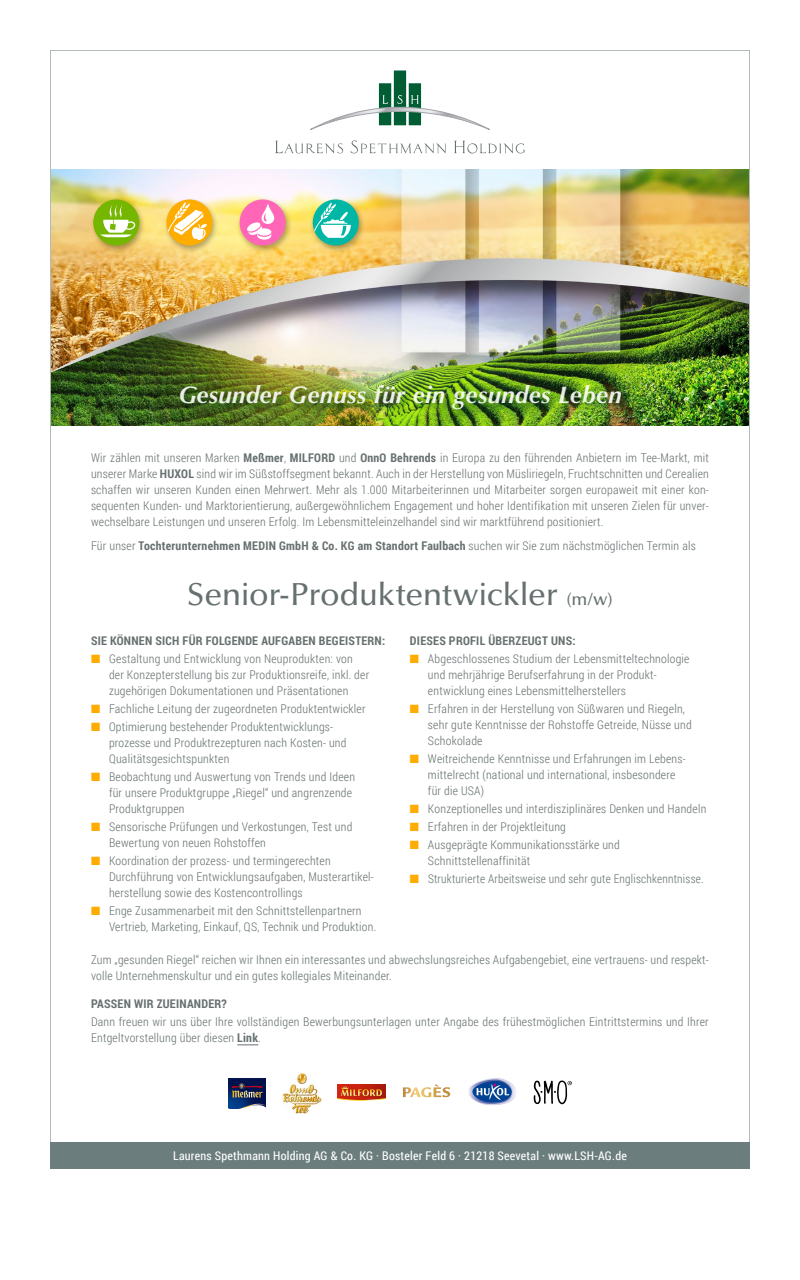
<style>
.page{position:relative;width:800px;height:1280px;background:#fff}
.page>*{position:absolute;margin:0;border:0;box-sizing:border-box;transform-origin:0 0}
.t1{font:500 32px "Optima LT Pro";letter-spacing:-.015em;color:#677070}
.t2{font:italic 700 24px "Optima LT Pro";letter-spacing:.015em;color:#fff}
.t3{font:300 12px/16px "Roboto Condensed";letter-spacing:.02em;color:#677070}
.t4{font:700 12px "Roboto Condensed";letter-spacing:.02em;color:#677070}
.t5{font:12px "Roboto Condensed";letter-spacing:.02em;color:#fff}
.t6{font:300 12px "Roboto Condensed";letter-spacing:.02em;color:#677070;scale:.96 1}
.s1{font-weight:700}
.s2{font-weight:300}
.s3{font-size:18px}
.s4{color:#ffac00}
</style>
<div class="page">
<img style="left:52px;top:169px;width:696px;height:257px">
<div style="left:163px;top:197px;width:56px;height:57px;background:#000;opacity:.3"></div>
<div style="left:166px;top:199px;width:46px;height:47px;background:#ffac00;border-radius:50%"></div>
<svg style="left:166px;top:202px;width:42px;height:38px"></svg>
<div style="left:90px;top:197px;width:56px;height:57px;background:#000;opacity:.3"></div>
<div style="left:93px;top:199px;width:46px;height:47px;background:#74b600;border-radius:50%"></div>
<svg style="left:100px;top:204px;width:36px;height:33px"></svg>
<div style="left:236px;top:197px;width:56px;height:57px;background:#000;opacity:.3"></div>
<div style="left:240px;top:199px;width:46px;height:47px;background:#ff66b8;border-radius:50%"></div>
<svg style="left:246px;top:204px;width:28px;height:36px"></svg>
<div style="left:309px;top:197px;width:57px;height:57px;background:#000;opacity:.3"></div>
<div style="left:313px;top:199px;width:46px;height:47px;background:#00b6a5;border-radius:50%"></div>
<svg style="left:313px;top:203px;width:38px;height:37px"></svg>
<svg style="left:275px;top:140px;width:250px;height:13px"></svg>
<svg style="left:310px;top:70px;width:180px;height:60px"></svg>
<div style="left:178px;top:384px;width:453px;height:36px;background:#004015;opacity:.55"></div>
<svg style="left:237px;top:1044px;width:21px;height:1px"></svg>
<div style="left:50px;top:1142px;width:700px;height:27px;background:#6c7d7d"></div>
<svg style="left:534px;top:1081px;width:38px;height:23px"></svg>
<img style="left:337px;top:1084px;width:49px;height:17px">
<img style="left:229px;top:1078px;width:37px;height:31px">
<img style="left:283px;top:1073px;width:39px;height:40px">
<img style="left:469px;top:1079px;width:47px;height:26px">
<svg style="left:403px;top:1084px;width:47px;height:13px"></svg>
<h2 class="t2" style="left:178px;top:380px;width:445px">Gesunder Genuss für ein gesundes Leben</h2>
<p class="t3" style="left:91px;top:449px;width:620px;text-align:justify">Wir zählen mit unseren Marken <span class="s1">Meßmer</span>, <span class="s1">MILFORD</span> und <span class="s1">OnnO Behrends</span> in Europa zu den führenden Anbietern im Tee-Markt, mit unserer Marke <span class="s1">HUXOL</span> sind wir im Süßstoffsegment bekannt. Auch in der Herstellung von Müsliriegeln, Fruchtschnitten und Cerealien schaffen wir unseren Kunden einen Mehrwert. Mehr als 1.000 Mitarbeiterinnen und Mitarbeiter sorgen europaweit mit einer kon&shy;sequenten Kunden- und Marktorientierung, außergewöhnlichem Engagement und hoher Identifikation mit unseren Zielen für unver&shy;wechselbare Leistungen und unseren Erfolg. Im Lebensmitteleinzelhandel sind wir marktführend positioniert.</p>
<p class="t4" style="left:91px;top:537px;width:606px"><span class="s2">Für unser</span> Tochterunternehmen MEDIN GmbH &amp; Co. KG am Standort Faulbach <span class="s2">suchen wir Sie zum nächstmöglichen Termin als</span></p>
<h1 class="t1" style="left:187px;top:574px;width:428px">Senior-Produktentwickler <span class="s3">(m/w)</span></h1>
<p class="t4" style="left:91px;top:632px;width:296px">SIE KÖNNEN SICH FÜR FOLGENDE AUFGABEN BEGEISTERN:</p>
<p class="t3" style="left:109px;top:650px;width:262px;text-indent:-18px"><span class="s4">■</span> Gestaltung und Entwicklung von Neuprodukten: von der Konzepterstellung bis zur Produktionsreife, inkl. der zugehörigen Dokumentationen und Präsentationen</p>
<p class="t3" style="left:91px;top:700px;width:276px"><span class="s4">■</span> Fachliche Leitung der zugeordneten Produktentwickler</p>
<p class="t3" style="left:109px;top:718px;width:239px;text-indent:-18px"><span class="s4">■</span> Optimierung bestehender Produktentwicklungs&shy;prozesse und Produktrezepturen nach Kosten- und<br>Qualitätsgesichtspunkten</p>
<p class="t3" style="left:109px;top:768px;width:248px;text-indent:-18px"><span class="s4">■</span> Beobachtung und Auswertung von Trends und Ideen für unsere Produktgruppe „Riegel“ und angrenzende<br>Produktgruppen</p>
<p class="t3" style="left:109px;top:818px;width:245px;text-indent:-18px"><span class="s4">■</span> Sensorische Prüfungen und Verkostungen, Test und<br>Bewertung von neuen Rohstoffen</p>
<p class="t3" style="left:109px;top:852px;width:266px;text-indent:-18px"><span class="s4">■</span> Koordination der prozess- und termingerechten<br>Durchführung von Entwicklungsaufgaben, Musterartikel&shy;herstellung sowie des Kostencontrollings</p>
<p class="t3" style="left:109px;top:902px;width:269px;text-indent:-18px"><span class="s4">■</span> Enge Zusammenarbeit mit den Schnittstellenpartnern<br>Vertrieb, Marketing, Einkauf, QS, Technik und Produktion.</p>
<p class="t4" style="left:410px;top:632px;width:167px">DIESES PROFIL ÜBERZEUGT UNS:</p>
<p class="t3" style="left:428px;top:650px;width:263px;text-indent:-18px"><span class="s4">■</span> Abgeschlossenes Studium der Lebensmitteltechnologie und mehrjährige Berufserfahrung in der Produkt&shy;entwicklung eines Lebensmittelherstellers</p>
<p class="t3" style="left:428px;top:700px;width:265px;text-indent:-18px"><span class="s4">■</span> Erfahren in der Herstellung von Süßwaren und Riegeln, sehr gute Kenntnisse der Rohstoffe Getreide, Nüsse und<br>Schokolade</p>
<p class="t3" style="left:428px;top:750px;width:259px;text-indent:-18px"><span class="s4">■</span> Weitreichende Kenntnisse und Erfahrungen im Lebens&shy;mittelrecht (national und international, insbesondere für die USA)</p>
<p class="t3" style="left:410px;top:800px;width:298px"><span class="s4">■</span> Konzeptionelles und interdisziplinäres Denken und Handeln</p>
<p class="t3" style="left:410px;top:818px;width:158px"><span class="s4">■</span> Erfahren in der Projektleitung</p>
<p class="t3" style="left:428px;top:836px;width:193px;text-indent:-18px"><span class="s4">■</span> Ausgeprägte Kommunikationsstärke und<br>Schnittstellenaffinität</p>
<p class="t6" style="left:410px;top:870px;width:307px"><span class="s4">■</span> Strukturierte Arbeitsweise und sehr gute Englischkenntnisse.</p>
<p class="t3" style="left:91px;top:951px;width:619px">Zum „gesunden Riegel“ reichen wir Ihnen ein interessantes und abwechslungsreiches Aufgabengebiet, eine vertrauens- und respekt&shy;volle Unternehmenskultur und ein gutes kollegiales Miteinander.</p>
<p class="t4" style="left:91px;top:995px;width:137px">PASSEN WIR ZUEINANDER?</p>
<p class="t3" style="left:91px;top:1013px;width:619px">Dann freuen wir uns über Ihre vollständigen Bewerbungsunterlagen unter Angabe des frühestmöglichen Eintrittstermins und Ihrer<br>Entgeltvorstellung über diesen <span class="s1">Link</span>.</p>
<p class="t5" style="left:173px;top:1147px;width:455px">Laurens Spethmann Holding AG &amp; Co. KG · Bosteler Feld 6 · 21218 Seevetal · www.LSH-AG.de</p>
</div>
